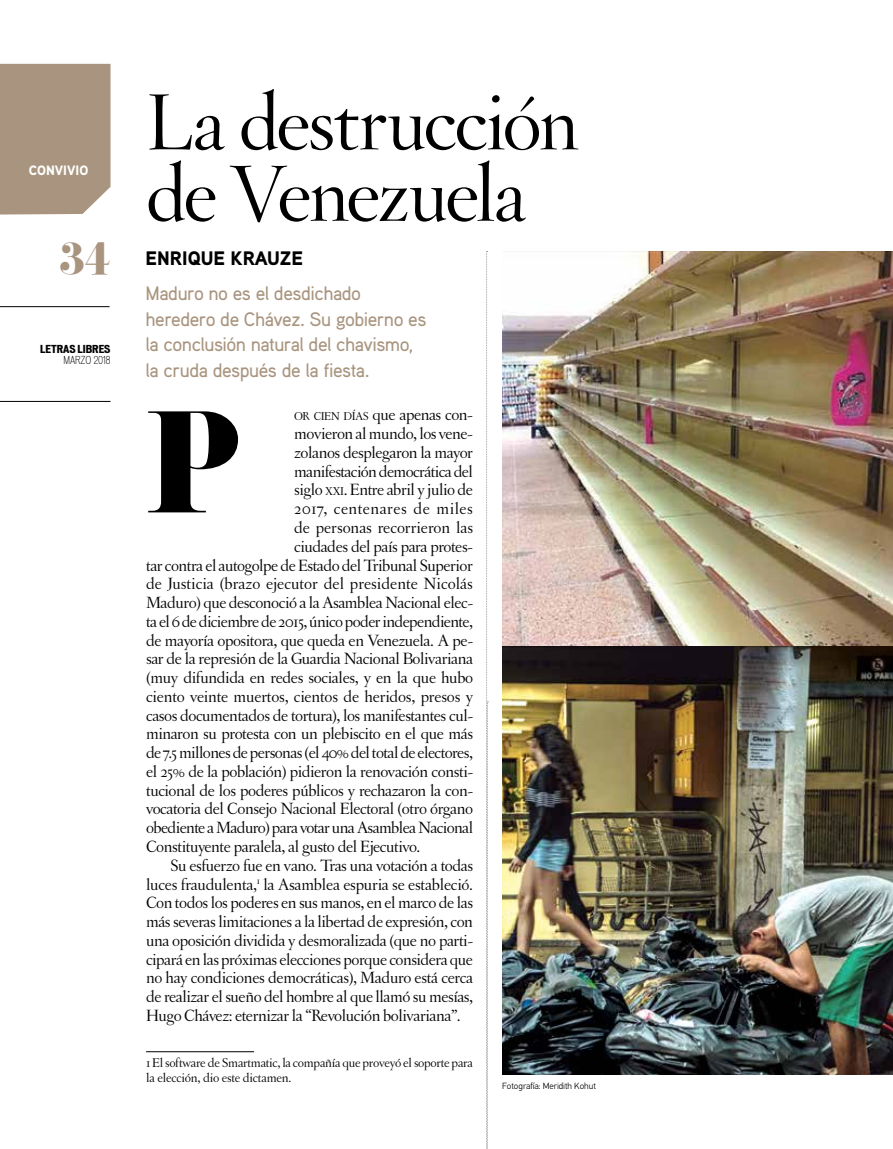
<style>
.page{position:relative;width:893px;height:1149px;background:#fff}
.page>*{position:absolute;margin:0;border:0;box-sizing:border-box;transform-origin:0 0}
.t1{font:126.15px "Eloquent JF";color:#000}
.t2{font:300 77.4px/71.4px "Hoefler Titling";letter-spacing:-.03em;color:#000}
.t3{font:39px "Eloquent JF";color:#a9957f}
.t4{font:500 19.5px/25.5px "Aaux Pro";letter-spacing:-.025em;color:#a9957f}
.t5{font:900 19.5px "Aaux Pro";color:#000}
.t6{font:17.25px "Letras Oldstyle";letter-spacing:-.025em;color:#000}
.t7{font:17.25px "Letras Oldstyle";color:#000}
.t8{font:17.25px "Letras Oldstyle";letter-spacing:-.005em;color:#000}
.t9{font:17.25px "Letras Oldstyle";letter-spacing:.025em;color:#000}
.t10{font:13.5px/15px "Letras Oldstyle";letter-spacing:-.02em;color:#000}
.t11{font:900 13.5px "Aaux Pro";color:#fff}
.t12{font:700 expanded 10.5px "Vonnes";color:#000}
.t13{font:300 condensed 10.5px "Vonnes";color:#000}
.t14{font:300 9px "PF Din Text Pro";color:#000}
.s1{font-size:12.15px}
</style>
<div class="page">
<hr style="left:0;top:401px;width:111px;height:1px;background:#000">
<hr style="left:0;top:306px;width:110px;height:1px;background:#000">
<div style="left:0;top:64px;width:111px;height:151px;background:#a9957f"></div>
<svg style="left:486px;top:251px;width:2px;height:898px"></svg>
<hr style="left:146px;top:1051px;width:108px;height:1px;background:#000">
<img style="left:502px;top:251px;width:391px;height:822px">
<p class="t11" style="left:29px;top:161px;width:61px">CONVIVIO</p>
<h3 class="t3" style="left:59px;top:232px;width:53px">34</h3>
<p class="t12" style="left:40px;top:343px;width:72px">LETRAS LIBRES</p>
<p class="t13" style="left:63px;top:353px;width:49px">MARZO 2018</p>
<h2 class="t2" style="left:146px;top:81px;width:434px">La destrucción de Venezuela</h2>
<p class="t5" style="left:146px;top:246px;width:159px">ENRIQUE KRAUZE</p>
<p class="t4" style="left:146px;top:280px;width:282px">Maduro no es el desdichado heredero de Chávez. Su gobierno es la conclusión natural del chavismo, la cruda después de la fiesta.</p>
<h1 class="t1" style="left:146px;top:379px;width:97px">P</h1>
<p class="t6" style="left:294px;top:405px;width:180px"><span class="s1">OR CIEN DÍAS</span> que apenas con-</p>
<p class="t6" style="left:294px;top:423px;width:180px">movieron al mundo, los vene-</p>
<p class="t6" style="left:294px;top:442px;width:180px">zolanos desplegaron la mayor</p>
<p class="t6" style="left:294px;top:461px;width:180px">manifestación democrática del</p>
<p class="t6" style="left:294px;top:480px;width:180px">siglo <span class="s1">XXI</span>. Entre abril y julio de</p>
<p class="t9" style="left:294px;top:498px;width:180px">2017, centenares de miles</p>
<p class="t8" style="left:294px;top:517px;width:180px">de personas recorrieron las</p>
<p class="t6" style="left:294px;top:536px;width:180px">ciudades del país para protes-</p>
<p class="t6" style="left:146px;top:555px;width:328px">tar contra el autogolpe de Estado del Tribunal Superior</p>
<p class="t7" style="left:146px;top:573px;width:328px">de Justicia (brazo ejecutor del presidente Nicolás</p>
<p class="t6" style="left:146px;top:592px;width:328px">Maduro) que desconoció a la Asamblea Nacional elec-</p>
<p class="t6" style="left:146px;top:611px;width:328px">ta el 6 de diciembre de 2015, único poder independiente,</p>
<p class="t6" style="left:146px;top:630px;width:328px">de mayoría opositora, que queda en Venezuela. A pe-</p>
<p class="t6" style="left:146px;top:649px;width:328px">sar de la represión de la Guardia Nacional Bolivariana</p>
<p class="t6" style="left:146px;top:667px;width:329px">(muy difundida en redes sociales, y en la que hubo</p>
<p class="t6" style="left:146px;top:686px;width:329px">ciento veinte muertos, cientos de heridos, presos y</p>
<p class="t6" style="left:146px;top:705px;width:328px">casos documentados de tortura), los manifestantes cul-</p>
<p class="t6" style="left:146px;top:724px;width:328px">minaron su protesta con un plebiscito en el que más</p>
<p class="t6" style="left:146px;top:742px;width:328px">de 7.5 millones de personas (el 40% del total de electores,</p>
<p class="t6" style="left:146px;top:761px;width:328px">el 25% de la población) pidieron la renovación consti-</p>
<p class="t6" style="left:146px;top:780px;width:328px">tucional de los poderes públicos y rechazaron la con-</p>
<p class="t6" style="left:146px;top:799px;width:328px">vocatoria del Consejo Nacional Electoral (otro órgano</p>
<p class="t6" style="left:146px;top:817px;width:329px">obediente a Maduro) para votar una Asamblea Nacional</p>
<p class="t6" style="left:146px;top:836px;width:276px">Constituyente paralela, al gusto del Ejecutivo.</p>
<p class="t6" style="left:170px;top:855px;width:304px">Su esfuerzo fue en vano. Tras una votación a todas</p>
<p class="t6" style="left:146px;top:873px;width:329px">luces fraudulenta,<sup>1</sup> la Asamblea espuria se estableció.</p>
<p class="t6" style="left:146px;top:892px;width:328px">Con todos los poderes en sus manos, en el marco de las</p>
<p class="t6" style="left:146px;top:911px;width:328px">más severas limitaciones a la libertad de expresión, con</p>
<p class="t6" style="left:146px;top:930px;width:328px">una oposición dividida y desmoralizada (que no parti-</p>
<p class="t6" style="left:146px;top:948px;width:328px">cipará en las próximas elecciones porque considera que</p>
<p class="t6" style="left:146px;top:967px;width:329px">no hay condiciones democráticas), Maduro está cerca</p>
<p class="t6" style="left:146px;top:986px;width:328px">de realizar el sueño del hombre al que llamó su mesías,</p>
<p class="t6" style="left:146px;top:1005px;width:316px">Hugo Chávez: eternizar la “Revolución bolivariana”.</p>
<p class="t10" style="left:146px;top:1054px;width:328px">1 El software de Smartmatic, la compañía que proveyó el soporte para la elección, dio este dictamen.</p>
<p class="t14" style="left:502px;top:1079px;width:95px">Fotografía: Meridith Kohut</p>
</div>
